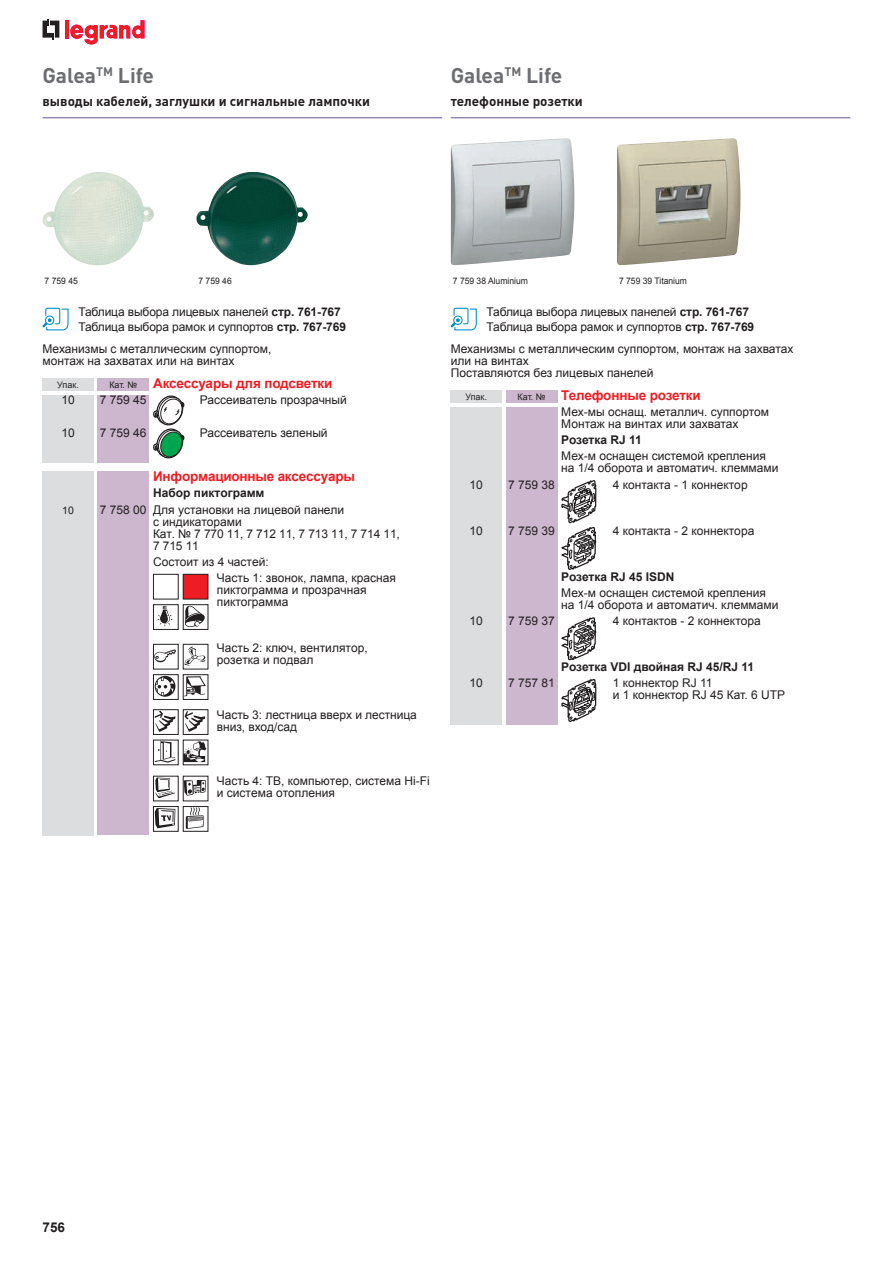
<style>
.page{position:relative;width:893px;height:1263px;background:#fff}
.page>*{position:absolute;margin:0;border:0;box-sizing:border-box;transform-origin:0 0}
.t1{font:700 21px "DIN Pro";color:#6c6d70}
.t2{font:700 13.5px "Arial";letter-spacing:-.015em;color:#ee1d23}
.t3{font:700 13.5px "DIN Pro";color:#231f20}
.t4{font:700 13.5px "Arial";color:#231f20}
.t5{font:12px/12px "Arial";color:#231f20}
.t6{font:700 12px "Arial";color:#231f20}
.t7{font:10.5px "Arial";color:#231f20}
.t8{font:9px "Arial";color:#231f20;scale:.95 1}
.t9{font:9px "Arial";color:#231f20}
.s1{font-weight:700}
.s2{font-weight:400;font-size:9px;color:#231f20}
</style>
<div class="page">
<svg style="left:43px;top:19px;width:16px;height:20px"></svg>
<hr style="left:65px;top:20px;width:4px;height:18px;background:#ee1d23">
<svg style="left:70px;top:20px;width:75px;height:25px"></svg>
<div style="left:43px;top:471px;width:51px;height:364px;background:#dcdddf"></div>
<div style="left:98px;top:471px;width:51px;height:364px;background:#ccb7ce"></div>
<div style="left:153px;top:574px;width:26px;height:25px;border:1px solid #231f20"></div>
<div style="left:183px;top:574px;width:25px;height:25px;background:#ee1d23"></div>
<div style="left:183px;top:574px;width:25px;height:25px;border:1px solid #231f20"></div>
<svg style="left:157px;top:606px;width:16px;height:21px"></svg>
<div style="left:153px;top:604px;width:26px;height:26px;border:1px solid #231f20"></div>
<svg style="left:185px;top:606px;width:20px;height:21px"></svg>
<div style="left:183px;top:604px;width:25px;height:26px;border:1px solid #231f20"></div>
<svg style="left:155px;top:650px;width:21px;height:12px"></svg>
<div style="left:153px;top:644px;width:26px;height:25px;border:1px solid #231f20"></div>
<svg style="left:185px;top:646px;width:20px;height:19px"></svg>
<svg style="left:155px;top:676px;width:20px;height:21px"></svg>
<div style="left:153px;top:674px;width:26px;height:26px;border:1px solid #231f20"></div>
<svg style="left:185px;top:676px;width:21px;height:20px"></svg>
<div style="left:183px;top:674px;width:25px;height:26px;border:1px solid #231f20"></div>
<svg style="left:155px;top:711px;width:20px;height:21px"></svg>
<div style="left:153px;top:709px;width:26px;height:26px;border:1px solid #231f20"></div>
<svg style="left:185px;top:711px;width:20px;height:21px"></svg>
<div style="left:183px;top:709px;width:25px;height:26px;border:1px solid #231f20"></div>
<svg style="left:155px;top:742px;width:20px;height:21px"></svg>
<div style="left:153px;top:740px;width:26px;height:25px;border:1px solid #231f20"></div>
<svg style="left:185px;top:742px;width:21px;height:20px"></svg>
<svg style="left:155px;top:778px;width:20px;height:20px"></svg>
<div style="left:153px;top:776px;width:26px;height:25px;border:1px solid #231f20"></div>
<svg style="left:185px;top:780px;width:21px;height:16px"></svg>
<svg style="left:155px;top:808px;width:20px;height:20px"></svg>
<div style="left:153px;top:806px;width:26px;height:26px;border:1px solid #231f20"></div>
<svg style="left:186px;top:808px;width:18px;height:21px"></svg>
<div style="left:183px;top:806px;width:25px;height:26px;border:1px solid #231f20"></div>
<div style="left:43px;top:378px;width:51px;height:12px;background:#dcdddf"></div>
<div style="left:98px;top:378px;width:51px;height:12px;background:#ccb7ce"></div>
<div style="left:43px;top:395px;width:51px;height:68px;background:#dcdddf"></div>
<div style="left:98px;top:395px;width:51px;height:68px;background:#ccb7ce"></div>
<svg style="left:153px;top:395px;width:31px;height:63px"></svg>
<img style="left:451px;top:138px;width:115px;height:127px">
<img style="left:43px;top:172px;width:111px;height:93px">
<img style="left:617px;top:138px;width:115px;height:127px">
<img style="left:196px;top:172px;width:112px;height:93px">
<div style="left:506px;top:390px;width:51px;height:12px;background:#ccb7ce"></div>
<div style="left:451px;top:390px;width:51px;height:12px;background:#dcdddf"></div>
<div style="left:451px;top:407px;width:51px;height:317px;background:#dcdddf"></div>
<div style="left:506px;top:407px;width:51px;height:317px;background:#ccb7ce"></div>
<svg style="left:561px;top:480px;width:35px;height:90px"></svg>
<svg style="left:561px;top:617px;width:35px;height:43px"></svg>
<svg style="left:561px;top:679px;width:35px;height:43px"></svg>
<hr style="left:451px;top:117px;width:399px;height:1px;background:#9589b4">
<svg style="left:451px;top:308px;width:26px;height:22px"></svg>
<hr style="left:43px;top:117px;width:399px;height:1px;background:#9589b4">
<svg style="left:43px;top:308px;width:26px;height:22px"></svg>
<h1 class="t1" style="left:43px;top:61px;width:113px">Galea<sup>TM</sup> Life</h1>
<p class="t3" style="left:43px;top:92px;width:329px">выводы кабелей, заглушки и сигнальные лампочки</p>
<h1 class="t1" style="left:451px;top:61px;width:113px">Galea<sup>TM</sup> Life</h1>
<p class="t3" style="left:451px;top:92px;width:133px">телефонные розетки</p>
<p class="t8" style="left:45px;top:275px;width:37px">7 759 45</p>
<p class="t8" style="left:198px;top:275px;width:37px">7 759 46</p>
<p class="t8" style="left:453px;top:275px;width:81px">7 759 38 Aluminium</p>
<p class="t8" style="left:619px;top:275px;width:73px">7 759 39 Titanium</p>
<p class="t5" style="left:78px;top:305px;width:269px;line-height:15px">Таблица выбора лицевых панелей <span class="s1">стр. 761-767<br></span>Таблица выбора рамок и суппортов <span class="s1">стр. 767-769</span></p>
<p class="t5" style="left:43px;top:343px;width:230px">Механизмы с металлическим суппортом, монтаж на захватах или на винтах</p>
<p class="t9" style="left:57px;top:378px;width:23px">Упак.</p>
<p class="t2" style="left:109px;top:374px;width:225px"><span class="s2">Кат. №</span> Аксессуары для подсветки</p>
<p class="t5" style="left:61px;top:394px;width:15px">10</p>
<p class="t5" style="left:100px;top:394px;width:48px">7 759 45</p>
<p class="t5" style="left:200px;top:394px;width:149px">Рассеиватель прозрачный</p>
<p class="t5" style="left:61px;top:427px;width:15px">10</p>
<p class="t5" style="left:100px;top:427px;width:48px">7 759 46</p>
<p class="t5" style="left:200px;top:427px;width:129px">Рассеиватель зеленый</p>
<p class="t2" style="left:153px;top:467px;width:203px">Информационные аксессуары</p>
<p class="t6" style="left:153px;top:485px;width:113px">Набор пиктограмм</p>
<p class="t7" style="left:62px;top:503px;width:13px">10</p>
<p class="t5" style="left:153px;top:504px;width:248px;text-indent:-53px">7 758 00 Для установки на лицевой панели<br>с индикаторами<br>Кат. № 7 770 11, 7 712 11, 7 713 11, 7 714 11,<br>7 715 11</p>
<p class="t5" style="left:217px;top:554px;width:181px;line-height:16.2px;text-indent:-64px">Состоит из 4 частей:<br>Часть 1: звонок, лампа, красная</p>
<p class="t5" style="left:217px;top:584px;width:151px">пиктограмма и прозрачная пиктограмма</p>
<p class="t5" style="left:217px;top:642px;width:152px">Часть 2: ключ, вентилятор, розетка и подвал</p>
<p class="t5" style="left:217px;top:709px;width:202px">Часть 3: лестница вверх и лестница вниз, вход/сад</p>
<p class="t5" style="left:217px;top:775px;width:215px">Часть 4: ТВ, компьютер, система Hi-Fi и система отопления</p>
<p class="t5" style="left:487px;top:305px;width:269px;line-height:15px">Таблица выбора лицевых панелей <span class="s1">стр. 761-767<br></span>Таблица выбора рамок и суппортов <span class="s1">стр. 767-769</span></p>
<p class="t5" style="left:451px;top:343px;width:344px">Механизмы с металлическим суппортом, монтаж на захватах или на винтах<br>Поставляются без лицевых панелей</p>
<p class="t9" style="left:465px;top:390px;width:23px">Упак.</p>
<p class="t2" style="left:518px;top:386px;width:185px"><span class="s2">Кат. №</span> Телефонные розетки</p>
<p class="t5" style="left:561px;top:406px;width:209px">Мех-мы оснащ. металлич. суппортом<br>Монтаж на винтах или захватах</p>
<p class="t6" style="left:561px;top:432px;width:82px">Розетка RJ 11</p>
<p class="t5" style="left:561px;top:450px;width:219px">Мех-м оснащен системой крепления на 1/4 оборота и автоматич. клеммами</p>
<p class="t5" style="left:470px;top:478px;width:15px">10</p>
<p class="t5" style="left:508px;top:478px;width:48px">7 759 38</p>
<p class="t5" style="left:613px;top:478px;width:136px">4 контакта - 1 коннектор</p>
<p class="t5" style="left:470px;top:524px;width:15px">10</p>
<p class="t5" style="left:508px;top:524px;width:48px">7 759 39</p>
<p class="t5" style="left:613px;top:524px;width:143px">4 контакта - 2 коннектора</p>
<p class="t6" style="left:561px;top:568px;width:115px">Розетка RJ 45 ISDN</p>
<p class="t5" style="left:561px;top:587px;width:219px">Мех-м оснащен системой крепления на 1/4 оборота и автоматич. клеммами</p>
<p class="t5" style="left:470px;top:615px;width:15px">10</p>
<p class="t5" style="left:508px;top:615px;width:48px">7 759 37</p>
<p class="t5" style="left:613px;top:615px;width:149px">4 контактов - 2 коннектора</p>
<p class="t6" style="left:561px;top:659px;width:194px">Розетка VDI двойная RJ 45/RJ 11</p>
<p class="t5" style="left:470px;top:677px;width:15px">10</p>
<p class="t5" style="left:508px;top:677px;width:48px">7 757 81</p>
<p class="t5" style="left:613px;top:677px;width:174px">1 коннектор RJ 11<br>и 1 коннектор RJ 45 Кат. 6 UTP</p>
<p class="t4" style="left:43px;top:1219px;width:24px">756</p>
</div>
